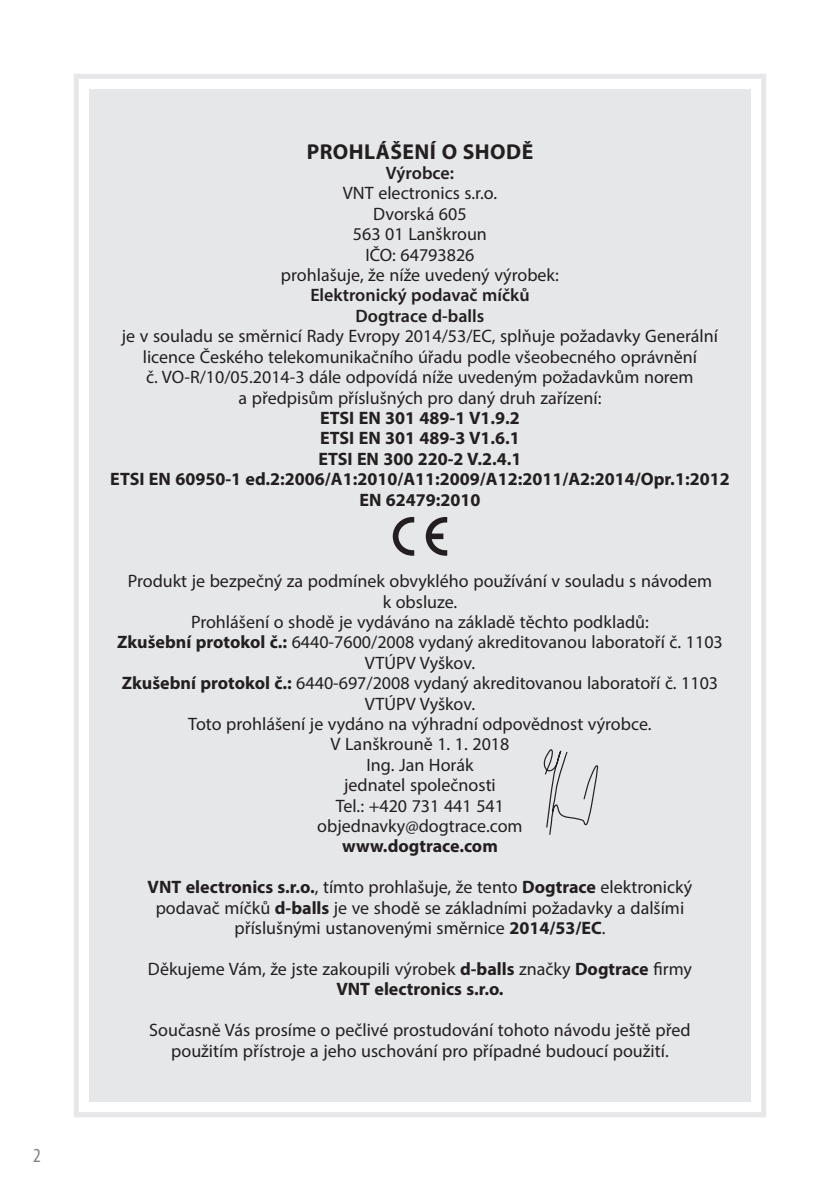
<style>
.page{position:relative;width:840px;height:1191px;background:#fff}
.page>*{position:absolute;margin:0;border:0;box-sizing:border-box;transform-origin:0 0}
.Základní_text{font:700 21.6px "Myriad Pro";letter-spacing:.02em;color:#231f20}
.t1{font:condensed 20px "Myriad Pro";color:#808285}
.Základní_text-2{font:18px/20.4px "Myriad Pro";color:#231f20;text-align:center}
.tipy_a_upozonění{font:18px/20.4px "Myriad Pro";color:#231f20;text-align:center}
.Základní_text-3{font:700 18px/20.4px "Myriad Pro";color:#231f20;text-align:center}
.Základní_text-4{font:600 18px "Myriad Pro";color:#231f20}
.tipy_a_upozonění-2{font:700 18px "Myriad Pro";color:#231f20}
.s1{font-weight:700}
</style>
<div class="page">
<div style="left:89px;top:89px;width:661px;height:1012px;background:#e6e7e9"></div>
<div style="left:74px;top:74px;width:691px;height:1043px;border:5px solid #e6e7e9"></div>
<svg style="left:392px;top:517px;width:22px;height:39px"></svg>
<svg style="left:425px;top:517px;width:22px;height:39px"></svg>
<svg style="left:543px;top:749px;width:56px;height:86px"></svg>
<p class="t1" style="left:33px;top:1143px;width:9px">2</p>
<p class="Základní_text" style="left:306px;top:137px;width:228px">PROHLÁŠENÍ O SHODĚ</p>
<p class="Základní_text-4" style="left:386px;top:161px;width:70px">Výrobce:</p>
<p class="Základní_text-2" style="left:343px;top:183px;width:155px">VNT electronics s.r.o.</p>
<p class="Základní_text-2" style="left:373px;top:203px;width:95px">Dvorská 605</p>
<p class="Základní_text-2" style="left:353px;top:224px;width:135px">563 01 Lanškroun</p>
<p class="Základní_text-2" style="left:365px;top:244px;width:110px">IČO: 64793826</p>
<p class="Základní_text-2" style="left:281px;top:264px;width:279px">prohlašuje, že níže uvedený výrobek:</p>
<p class="Základní_text-4" style="left:310px;top:284px;width:221px">Elektronický podavač míčků</p>
<p class="Základní_text-4" style="left:355px;top:304px;width:130px">Dogtrace d-balls</p>
<p class="Základní_text-2" style="left:122px;top:326px;width:597px">je v souladu se směrnicí Rady Evropy 2014/53/EC, splňuje požadavky Generální licence Českého telekomunikačního úřadu podle všeobecného oprávnění<br>č. VO-R/10/05.2014-3 dále odpovídá níže uvedeným požadavkům norem<br>a předpisům příslušných pro daný druh zařízení:</p>
<p class="Základní_text-3" style="left:320px;top:407px;width:201px">ETSI EN 301 489-1 V1.9.2</p>
<p class="Základní_text-3" style="left:320px;top:427px;width:201px">ETSI EN 301 489-3 V1.6.1</p>
<p class="Základní_text-3" style="left:318px;top:448px;width:204px">ETSI EN 300 220-2 V.2.4.1</p>
<p class="Základní_text-3" style="left:110px;top:468px;width:620px">ETSI EN 60950-1 ed.2:2006/A1:2010/A11:2009/A12:2011/A2:2014/Opr.1:2012<br>EN 62479:2010</p>
<p class="Základní_text-2" style="left:128px;top:570px;width:585px">Produkt je bezpečný za podmínek obvyklého používání v souladu s návodem k obsluze.</p>
<p class="Základní_text-2" style="left:191px;top:611px;width:459px">Prohlášení o shodě je vydáváno na základě těchto podkladů:</p>
<p class="Základní_text-2" style="left:117px;top:632px;width:607px"><span class="s1">Zkušební protokol č.:</span> 6440-7600/2008 vydaný akreditovanou laboratoří č. 1103<br>VTÚPV Vyškov.</p>
<p class="Základní_text-2" style="left:122px;top:672px;width:597px"><span class="s1">Zkušební protokol č.:</span> 6440-697/2008 vydaný akreditovanou laboratoří č. 1103<br>VTÚPV Vyškov.</p>
<p class="Základní_text-2" style="left:188px;top:713px;width:464px">Toto prohlášení je vydáno na výhradní odpovědnost výrobce.</p>
<p class="Základní_text-2" style="left:330px;top:734px;width:180px">V Lanškrouně 1. 1. 2018</p>
<p class="Základní_text-2" style="left:366px;top:754px;width:108px">Ing. Jan Horák</p>
<p class="Základní_text-2" style="left:344px;top:774px;width:153px">jednatel společnosti</p>
<p class="Základní_text-2" style="left:336px;top:795px;width:170px">Tel.: +420 731 441 541</p>
<p class="Základní_text-2" style="left:317px;top:815px;width:207px">objednavky@dogtrace.com</p>
<p class="Základní_text-3" style="left:342px;top:835px;width:157px">www.dogtrace.com</p>
<p class="tipy_a_upozonění" style="left:147px;top:876px;width:546px"><span class="s1">VNT electronics s.r.o.</span>, tímto prohlašuje, že tento <span class="s1">Dogtrace</span> elektronický podavač míčků <span class="s1">d-balls</span> je ve shodě se základními požadavky a dalšími příslušnými ustanovenými směrnice <span class="s1">2014/53/EC</span>.</p>
<p class="tipy_a_upozonění" style="left:148px;top:958px;width:545px">Děkujeme Vám, že jste zakoupili výrobek <span class="s1">d-balls</span> značky <span class="s1">Dogtrace</span> firmy</p>
<p class="tipy_a_upozonění-2" style="left:336px;top:977px;width:169px">VNT electronics s.r.o.</p>
<p class="tipy_a_upozonění" style="left:149px;top:1019px;width:542px">Současně Vás prosíme o pečlivé prostudování tohoto návodu ještě před použitím přístroje a jeho uschování pro případné budoucí použití.</p>
</div>
